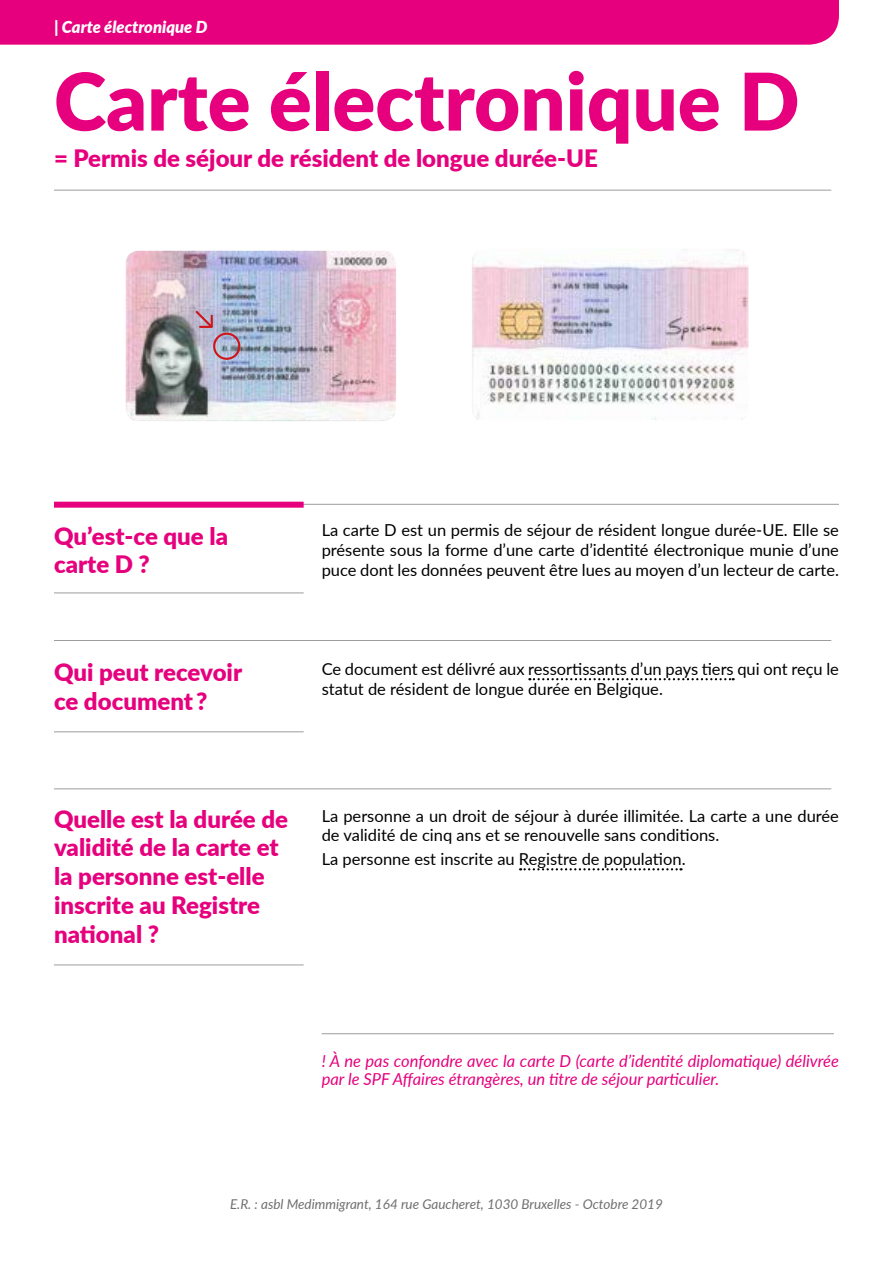
<style>
.page{position:relative;width:893px;height:1263px;background:#fff}
.page>*{position:absolute;margin:0;border:0;box-sizing:border-box;transform-origin:0 0}
.t1{font:900 79.5px "Lato";color:#e6007d}
.t2{font:900 24px/28.8px "Lato";color:#e6007d}
.t3{font:16.5px/19.8px "Lato";color:#000}
.t4{font:italic 16.5px/18px "Lato";color:#e6007d}
.t5{font:italic 900 16.5px "Lato";color:#fff}
.t6{font:italic 13.5px "Lato";color:#706f6f}
</style>
<div class="page">
<img style="left:126px;top:251px;width:270px;height:170px">
<hr style="left:54px;top:504px;width:785px;height:1px;background:#9d9d9c">
<hr style="left:54px;top:640px;width:777px;height:1px;background:#9d9d9c">
<hr style="left:54px;top:592px;width:250px;height:1px;background:#9d9d9c">
<hr style="left:54px;top:731px;width:250px;height:1px;background:#9d9d9c">
<hr style="left:54px;top:788px;width:777px;height:1px;background:#9d9d9c">
<hr style="left:54px;top:964px;width:250px;height:1px;background:#9d9d9c">
<div style="left:54px;top:502px;width:250px;height:6px;background:#e6007d"></div>
<div style="left:0;top:0;width:839px;height:45px;background:#e6007d"></div>
<img style="left:472px;top:249px;width:276px;height:171px">
<hr style="left:54px;top:190px;width:777px;height:1px;background:#9d9d9c">
<div style="left:213px;top:333px;width:27px;height:27px;border:2px solid #cd171a;border-radius:50%"></div>
<svg style="left:194px;top:309px;width:21px;height:21px"></svg>
<hr style="left:322px;top:1033px;width:512px;height:1px;background:#9d9d9c">
<svg style="left:520px;top:868px;width:161px;height:2px"></svg>
<svg style="left:529px;top:678px;width:205px;height:2px"></svg>
<p class="t5" style="left:54px;top:15px;width:155px">| Carte électronique D</p>
<h1 class="t1" style="left:54px;top:42px;width:747px">Carte électronique D</h1>
<h2 class="t2" style="left:54px;top:142px;width:545px">= Permis de séjour de résident de longue durée-UE</h2>
<h2 class="t2" style="left:54px;top:520px;width:176px">Qu’est-ce que la carte D ?</h2>
<h2 class="t2" style="left:54px;top:657px;width:190px">Qui peut recevoir ce document ?</h2>
<p class="t3" style="left:322px;top:519px;width:519px;text-align:justify">La carte D est un permis de séjour de résident longue durée-UE. Elle se présente sous la forme d’une carte d’identité électronique munie d’une puce dont les données peuvent être lues au moyen d’un lecteur de carte.</p>
<p class="t3" style="left:322px;top:659px;width:519px">Ce document est délivré aux ressortissants d’un pays tiers qui ont reçu le statut de résident de longue durée en Belgique.</p>
<h2 class="t2" style="left:54px;top:803px;width:236px">Quelle est la durée de validité de la carte et la personne est-elle inscrite au Registre national ?</h2>
<p class="t3" style="left:322px;top:805px;width:519px">La personne a un droit de séjour à durée illimitée. La carte a une durée de validité de cinq ans et se renouvelle sans conditions.</p>
<p class="t3" style="left:322px;top:849px;width:365px">La personne est inscrite au Registre de population.</p>
<p class="t4" style="left:322px;top:1052px;width:519px">! À ne pas confondre avec la carte D (carte d’identité diplomatique) délivrée par le SPF Affaires étrangères, un titre de séjour particulier.</p>
<p class="t6" style="left:230px;top:1195px;width:434px">E.R. : asbl Medimmigrant, 164 rue Gaucheret, 1030 Bruxelles - Octobre 2019</p>
</div>
